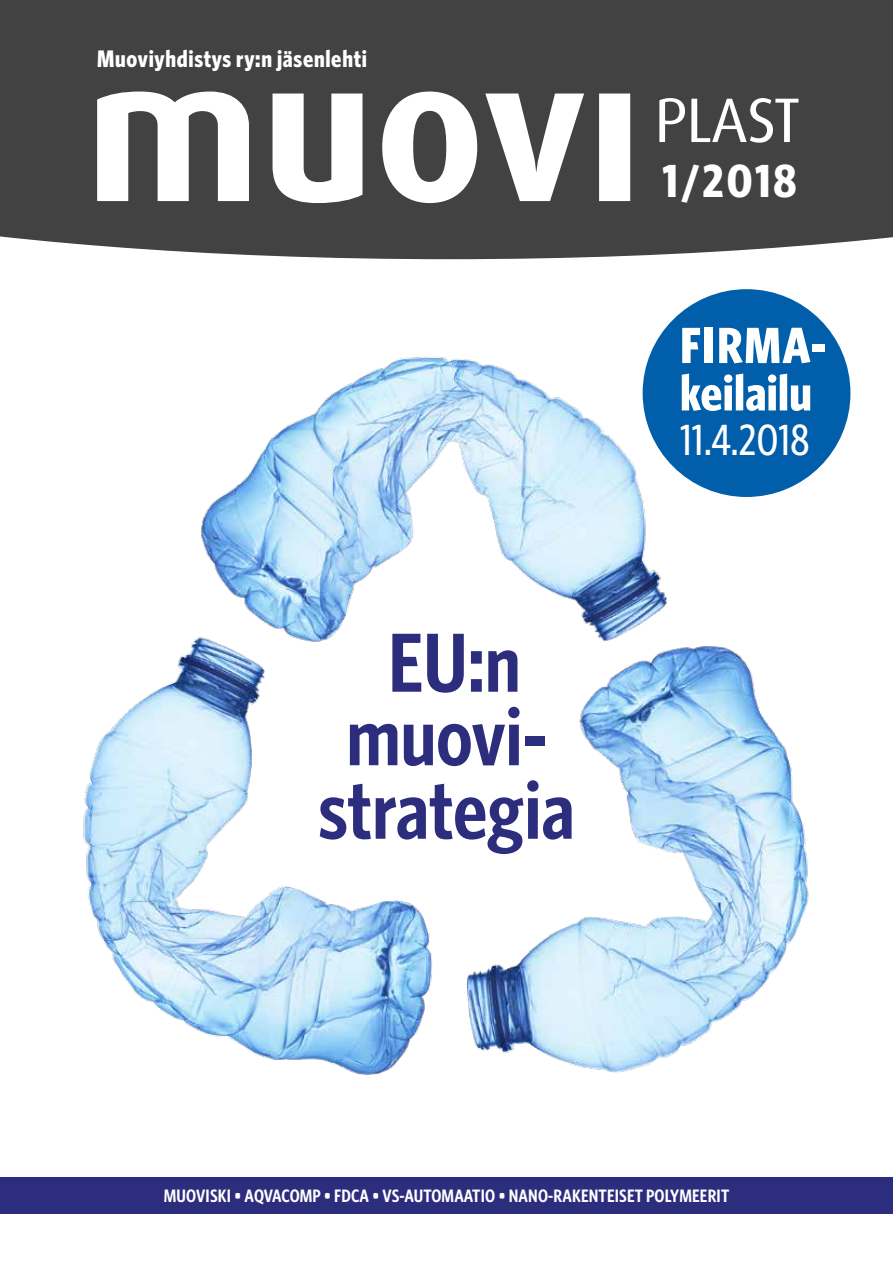
<style>
.page{position:relative;width:893px;height:1263px;background:#fff}
.page>*{position:absolute;margin:0;border:0;box-sizing:border-box;transform-origin:0 0}
.t1{font:600 84px/73.5px "Whitney Condensed";color:#2c2e7d;text-align:center}
.t2{font:700 51px/47.4px "Whitney Condensed";letter-spacing:.005em;color:#fff}
.t3{font:700 46.5px "Whitney Condensed";color:#fff}
.t4{font:500 43.8px "Whitney Condensed";letter-spacing:.01em;color:#fff}
.t5{font:700 24px "Whitney Condensed";letter-spacing:.03em;color:#fff}
.t6{font:600 18px "Whitney Condensed";letter-spacing:.01em;color:#fff}
</style>
<div class="page">
<div style="left:0;top:0;width:893px;height:259px;background:#424243"></div>
<svg style="left:659px;top:98px;width:139px;height:45px"></svg>
<svg style="left:97px;top:92px;width:533px;height:111px"></svg>
<img style="left:0;top:289px;width:893px;height:889px">
<div style="left:643px;top:289px;width:207px;height:208px;background:#005eaa;border-radius:50%"></div>
<div style="left:0;top:1178px;width:893px;height:36px;background:#2c2e7d"></div>
<h3 class="t5" style="left:97px;top:45px;width:271px">Muoviyhdistys ry:n jäsenlehti</h3>
<h1 class="t1" style="left:318px;top:624px;width:258px">EU:n muovi&shy;strategia</h1>
<h3 class="t3" style="left:663px;top:154px;width:135px">1/2018</h3>
<h2 class="t2" style="left:680px;top:321px;width:147px">FIRMA&shy;keilailu</h2>
<h3 class="t4" style="left:680px;top:415px;width:131px">11.4.2018</h3>
<p class="t6" style="left:164px;top:1185px;width:567px">MUOVISKI • AQVACOMP • FDCA • VS-AUTOMAATIO • NANO-RAKENTEISET POLYMEERIT</p>
</div>
